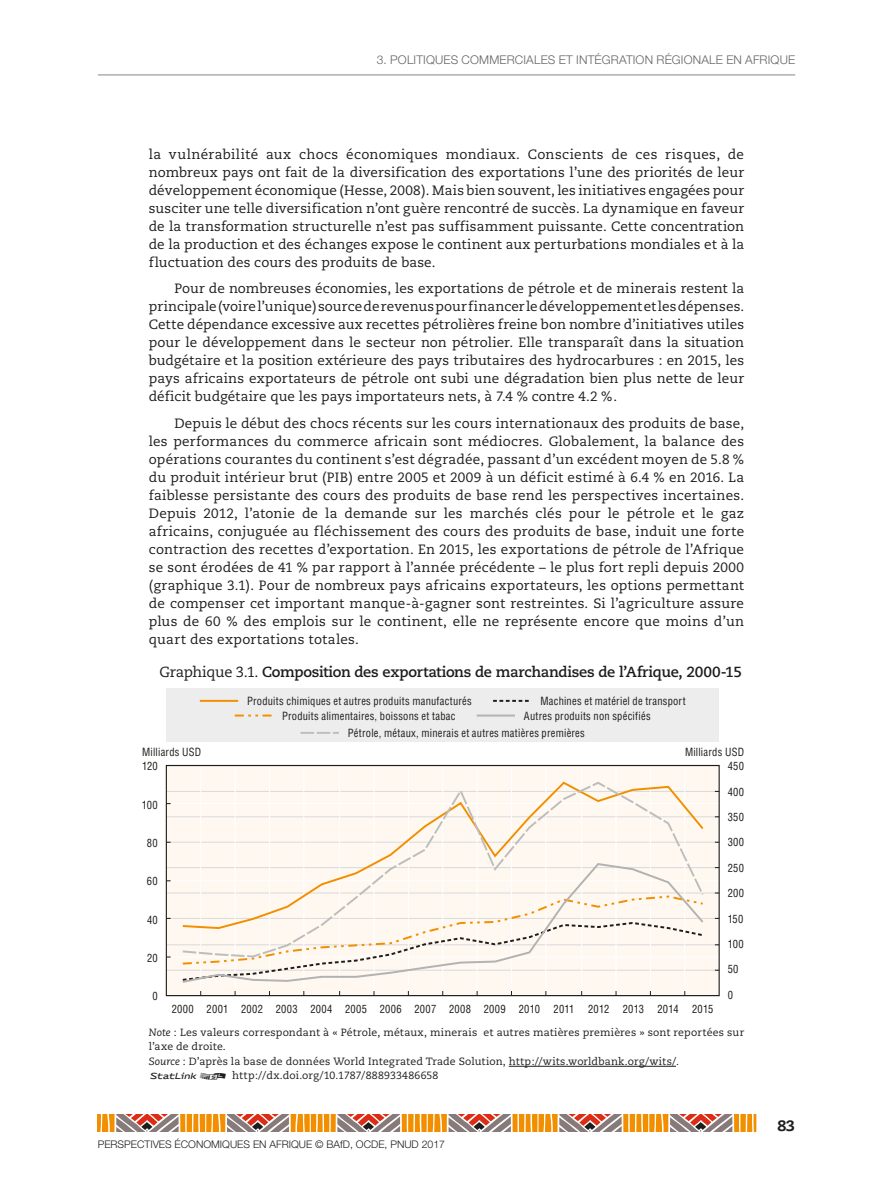
<style>
.page{position:relative;width:893px;height:1191px;background:#fff}
.page>*{position:absolute;margin:0;border:0;box-sizing:border-box;transform-origin:0 0}
.t1{font:800 15px "Caecilia";color:#1d1d1b}
.t2{font:700 14.7px "Caecilia";letter-spacing:-.02em;color:#1d1d1b}
.Texte_normal{font:13.5px/18px "Caecilia";letter-spacing:.01em;color:#1d1d1b;text-align:justify}
.t3{font:300 12px "Helvetica Neue";letter-spacing:.015em;color:#646463}
.t4{font:condensed 10.95px "Helvetica";letter-spacing:.025em;color:#1d1d1b;scale:.95 1}
.Figure_source{font:10.5px/13.5px "Caecilia";letter-spacing:.015em;color:#1d1d1b}
.t5{font:300 10.5px "Helvetica Neue";color:#1d1d1b}
.Statlink{font:10.5px "Caecilia";letter-spacing:.015em;color:#1d1d1b}
.s1{font-weight:400}
.s2{font-style:italic}
.s3{font-family:"Stat Link"}
</style>
<div class="page">
<hr style="left:98px;top:75px;width:697px;height:1px;background:#878787">
<svg style="left:98px;top:1114px;width:658px;height:17px;background:#d09664"></svg>
<hr style="left:509px;top:1066px;width:167px;height:1px;background:#1d1d1b">
<div style="left:166px;top:765px;width:553px;height:230px;background:#fff8f1"></div>
<div style="left:166px;top:688px;width:553px;height:54px;background:#ededed"></div>
<hr style="left:166px;top:956px;width:553px;height:1px;background:#fff">
<hr style="left:166px;top:880px;width:553px;height:1px;background:#fff">
<hr style="left:166px;top:803px;width:553px;height:1px;background:#fff">
<hr style="left:166px;top:969px;width:553px;height:1px;background:#dadada">
<hr style="left:166px;top:944px;width:553px;height:1px;background:#dadada">
<hr style="left:166px;top:918px;width:553px;height:1px;background:#dadada">
<hr style="left:166px;top:892px;width:553px;height:1px;background:#dadada">
<hr style="left:166px;top:867px;width:553px;height:1px;background:#dadada">
<hr style="left:166px;top:842px;width:553px;height:1px;background:#dadada">
<hr style="left:166px;top:816px;width:553px;height:1px;background:#dadada">
<hr style="left:166px;top:791px;width:553px;height:1px;background:#dadada">
<hr style="left:200px;top:765px;width:1px;height:230px;background:#fff">
<hr style="left:235px;top:765px;width:1px;height:230px;background:#fff">
<hr style="left:269px;top:765px;width:1px;height:230px;background:#fff">
<hr style="left:303px;top:765px;width:1px;height:230px;background:#fff">
<hr style="left:339px;top:765px;width:1px;height:230px;background:#fff">
<hr style="left:374px;top:765px;width:1px;height:230px;background:#fff">
<hr style="left:408px;top:765px;width:1px;height:230px;background:#fff">
<hr style="left:442px;top:765px;width:1px;height:230px;background:#fff">
<hr style="left:477px;top:765px;width:1px;height:230px;background:#fff">
<hr style="left:511px;top:765px;width:1px;height:230px;background:#fff">
<hr style="left:545px;top:765px;width:1px;height:230px;background:#fff">
<hr style="left:581px;top:765px;width:1px;height:230px;background:#fff">
<hr style="left:616px;top:765px;width:1px;height:230px;background:#fff">
<hr style="left:650px;top:765px;width:1px;height:230px;background:#fff">
<hr style="left:684px;top:765px;width:1px;height:230px;background:#fff">
<svg style="left:181px;top:958px;width:524px;height:25px"></svg>
<svg style="left:181px;top:781px;width:524px;height:177px"></svg>
<div style="left:166px;top:765px;width:554px;height:231px;border:1px solid #1d1d1b"></div>
<svg style="left:301px;top:732px;width:38px;height:2px"></svg>
<svg style="left:235px;top:714px;width:37px;height:2px"></svg>
<hr style="left:477px;top:714px;width:38px;height:2px;background:#b2b2b2">
<hr style="left:200px;top:700px;width:38px;height:2px;background:#f28f00">
<svg style="left:493px;top:700px;width:36px;height:2px"></svg>
<p class="t3" style="left:377px;top:52px;width:420px">3. POLITIQUES COMMERCIALES ET INTÉGRATION RÉGIONALE EN AFRIQUE</p>
<p class="Texte_normal" style="left:149px;top:145px;width:597px">la vulnérabilité aux chocs économiques mondiaux. Conscients de ces risques, de nombreux pays ont fait de la diversification des exportations l’une des priorités de leur développement économique (Hesse, 2008). Mais bien souvent, les initiatives engagées pour susciter une telle diversification n’ont guère rencontré de succès. La dynamique en faveur de la transformation structurelle n’est pas suffisamment puissante. Cette concentration de la production et des échanges expose le continent aux perturbations mondiales et à la fluctuation des cours des produits de base.</p>
<p class="Texte_normal" style="left:149px;top:280px;width:597px;text-indent:26px">Pour de nombreuses économies, les exportations de pétrole et de minerais restent la principale (voire l’unique) source de revenus pour financer le développement et les dépenses.<br>Cette dépendance excessive aux recettes pétrolières freine bon nombre d’initiatives utiles pour le développement dans le secteur non pétrolier. Elle transparaît dans la situation budgétaire et la position extérieure des pays tributaires des hydrocarbures : en 2015, les pays africains exportateurs de pétrole ont subi une dégradation bien plus nette de leur déficit budgétaire que les pays importateurs nets, à 7.4 % contre 4.2 %.</p>
<p class="Texte_normal" style="left:149px;top:414px;width:597px;text-indent:26px">Depuis le début des chocs récents sur les cours internationaux des produits de base, les performances du commerce africain sont médiocres. Globalement, la balance des opérations courantes du continent s’est dégradée, passant d’un excédent moyen de 5.8 % du produit intérieur brut (PIB) entre 2005 et 2009 à un déficit estimé à 6.4 % en 2016. La faiblesse persistante des cours des produits de base rend les perspectives incertaines.<br>Depuis 2012, l’atonie de la demande sur les marchés clés pour le pétrole et le gaz africains, conjuguée au fléchissement des cours des produits de base, induit une forte contraction des recettes d’exportation. En 2015, les exportations de pétrole de l’Afrique se sont érodées de 41 % par rapport à l’année précédente – le plus fort repli depuis 2000 (graphique 3.1). Pour de nombreux pays africains exportateurs, les options permettant de compenser cet important manque-à-gagner sont restreintes. Si l’agriculture assure plus de 60 % des emplois sur le continent, elle ne représente encore que moins d’un quart des exportations totales.</p>
<p class="t2" style="left:159px;top:663px;width:584px"><span class="s1">Graphique 3.1.</span> Composition des exportations de marchandises de l’Afrique, 2000-15</p>
<p class="t4" style="left:247px;top:694px;width:238px">Produits chimiques et autres produits manufacturés</p>
<p class="t4" style="left:540px;top:694px;width:154px">Machines et matériel de transport</p>
<p class="t4" style="left:282px;top:709px;width:184px">Produits alimentaires, boissons et tabac</p>
<p class="t4" style="left:524px;top:709px;width:135px">Autres produits non spécifiés</p>
<p class="t4" style="left:348px;top:726px;width:251px">Pétrole, métaux, minerais et autres matières premières</p>
<p class="t4" style="left:142px;top:745px;width:64px">Milliards USD</p>
<p class="t4" style="left:685px;top:745px;width:64px">Milliards USD</p>
<p class="t4" style="left:142px;top:759px;width:18px">120</p>
<p class="t4" style="left:142px;top:798px;width:18px">100</p>
<p class="t4" style="left:147px;top:836px;width:13px">80</p>
<p class="t4" style="left:147px;top:874px;width:13px">60</p>
<p class="t4" style="left:147px;top:912px;width:13px">40</p>
<p class="t4" style="left:147px;top:951px;width:13px">20</p>
<p class="t4" style="left:153px;top:989px;width:7px">0</p>
<p class="t4" style="left:172px;top:1002px;width:571px">2000 2001 2002 2003 2004 2005 2006 2007 2008 2009 2010 2011 2012 2013 2014 2015</p>
<p class="t4" style="left:728px;top:759px;width:19px">450</p>
<p class="t4" style="left:728px;top:785px;width:19px">400</p>
<p class="t4" style="left:728px;top:810px;width:19px">350</p>
<p class="t4" style="left:728px;top:835px;width:19px">300</p>
<p class="t4" style="left:728px;top:861px;width:19px">250</p>
<p class="t4" style="left:728px;top:886px;width:19px">200</p>
<p class="t4" style="left:728px;top:911px;width:18px">150</p>
<p class="t4" style="left:728px;top:937px;width:18px">100</p>
<p class="t4" style="left:728px;top:962px;width:13px">50</p>
<p class="t4" style="left:728px;top:988px;width:7px">0</p>
<p class="Figure_source" style="left:149px;top:1026px;width:597px"><span class="s2">Note</span> : Les valeurs correspondant à « Pétrole, métaux, minerais et autres matières premières » sont reportées sur l’axe de droite.</p>
<p class="Figure_source" style="left:149px;top:1055px;width:532px"><span class="s2">Source</span> : D’après la base de données World Integrated Trade Solution, http://wits.worldbank.org/wits/.</p>
<p class="Statlink" style="left:149px;top:1069px;width:291px"><span class="s3">12</span> http://dx.doi.org/10.1787/888933486658</p>
<p class="t5" style="left:98px;top:1138px;width:14px">PERS</p>
<p class="t5" style="left:124px;top:1138px;width:13px">PECTI</p>
<p class="t5" style="left:153px;top:1138px;width:30px">VES ÉCONOMIQUES</p>
<p class="t5" style="left:253px;top:1138px;width:24px">EN AFRIQUE</p>
<p class="t5" style="left:315px;top:1138px;width:131px">© BAFD, OCDE, PNUD 2017</p>
<p class="t1" style="left:777px;top:1116px;width:19px">83</p>
</div>
